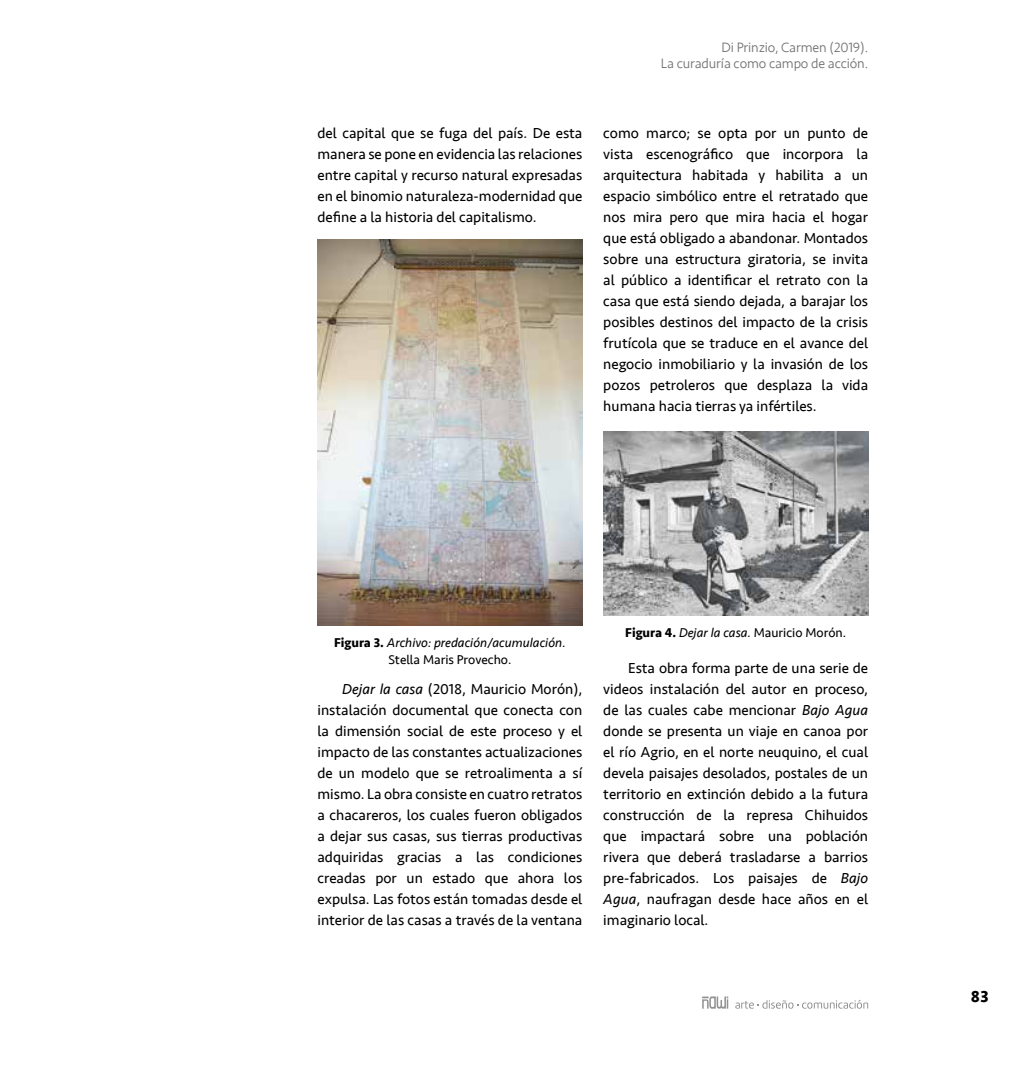
<style>
.page{position:relative;width:1017px;height:1067px;background:#fff}
.page>*{position:absolute;margin:0;border:0;box-sizing:border-box;transform-origin:0 0}
.t1{font:700 16.62px "Seravek";color:#000}
.t2{font:14.88px/21px "Seravek";color:#000;text-align:justify}
.t3{font:300 14px/15.8px "Seravek";letter-spacing:-.01em;color:#706f6f;text-align:right}
.t4{font:italic 13.12px/17.5px "Seravek";color:#000;text-align:center}
.t5{font:13.12px "Seravek";color:#000}
.s1{font-weight:700;font-style:normal}
.s2{font-style:normal}
.s3{font-style:italic}
.s4{font-weight:700}
</style>
<div class="page">
<svg style="left:702px;top:996px;width:26px;height:12px"></svg>
<svg style="left:735px;top:1000px;width:133px;height:8px"></svg>
<img style="left:317px;top:239px;width:265px;height:387px">
<img style="left:603px;top:432px;width:265px;height:183px">
<p class="t3" style="left:661px;top:40px;width:209px">Di Prinzio, Carmen (2019).<br>La curaduría como campo de acción.</p>
<p class="t2" style="left:317px;top:122px;width:266px">del capital que se fuga del país. De esta manera se pone en evidencia las relaciones entre capital y recurso natural expresadas en el binomio naturaleza-modernidad que define a la historia del capitalismo.</p>
<p class="t2" style="left:603px;top:122px;width:266px">como marco; se opta por un punto de vista escenográfico que incorpora la arquitectura habitada y habilita a un espacio simbólico entre el retratado que nos mira pero que mira hacia el hogar que está obligado a abandonar. Montados sobre una estructura giratoria, se invita al público a identificar el retrato con la casa que está siendo dejada, a barajar los posibles destinos del impacto de la crisis frutícola que se traduce en el avance del negocio inmobiliario y la invasión de los pozos petroleros que desplaza la vida humana hacia tierras ya infértiles.</p>
<p class="t4" style="left:334px;top:633px;width:233px"><span class="s1">Figura 3.</span> Archivo: predación/acumulación<span class="s2">.<br>Stella Maris Provecho.</span></p>
<p class="t2" style="left:317px;top:678px;width:266px;text-indent:25px"><span class="s3">Dejar la casa</span> (2018, Mauricio Morón), instalación documental que conecta con la dimensión social de este proceso y el impacto de las constantes actualizaciones de un modelo que se retroalimenta a sí mismo. La obra consiste en cuatro retratos a chacareros, los cuales fueron obligados a dejar sus casas, sus tierras productivas adquiridas gracias a las condiciones creadas por un estado que ahora los expulsa. Las fotos están tomadas desde el interior de las casas a través de la ventana</p>
<p class="t5" style="left:625px;top:622px;width:222px"><span class="s4">Figura 4.</span> <span class="s3">Dejar la casa.</span> Mauricio Morón.</p>
<p class="t2" style="left:603px;top:657px;width:266px;text-indent:25px">Esta obra forma parte de una serie de videos instalación del autor en proceso, de las cuales cabe mencionar <span class="s3">Bajo Agua </span>donde se presenta un viaje en canoa por el río Agrio, en el norte neuquino, el cual devela paisajes desolados, postales de un territorio en extinción debido a la futura construcción de la represa Chihuidos que impactará sobre una población rivera que deberá trasladarse a barrios pre-fabricados. Los paisajes de <span class="s3">Bajo Agua</span>, naufragan desde hace años en el imaginario local.</p>
<p class="t1" style="left:971px;top:983px;width:19px">83</p>
</div>
